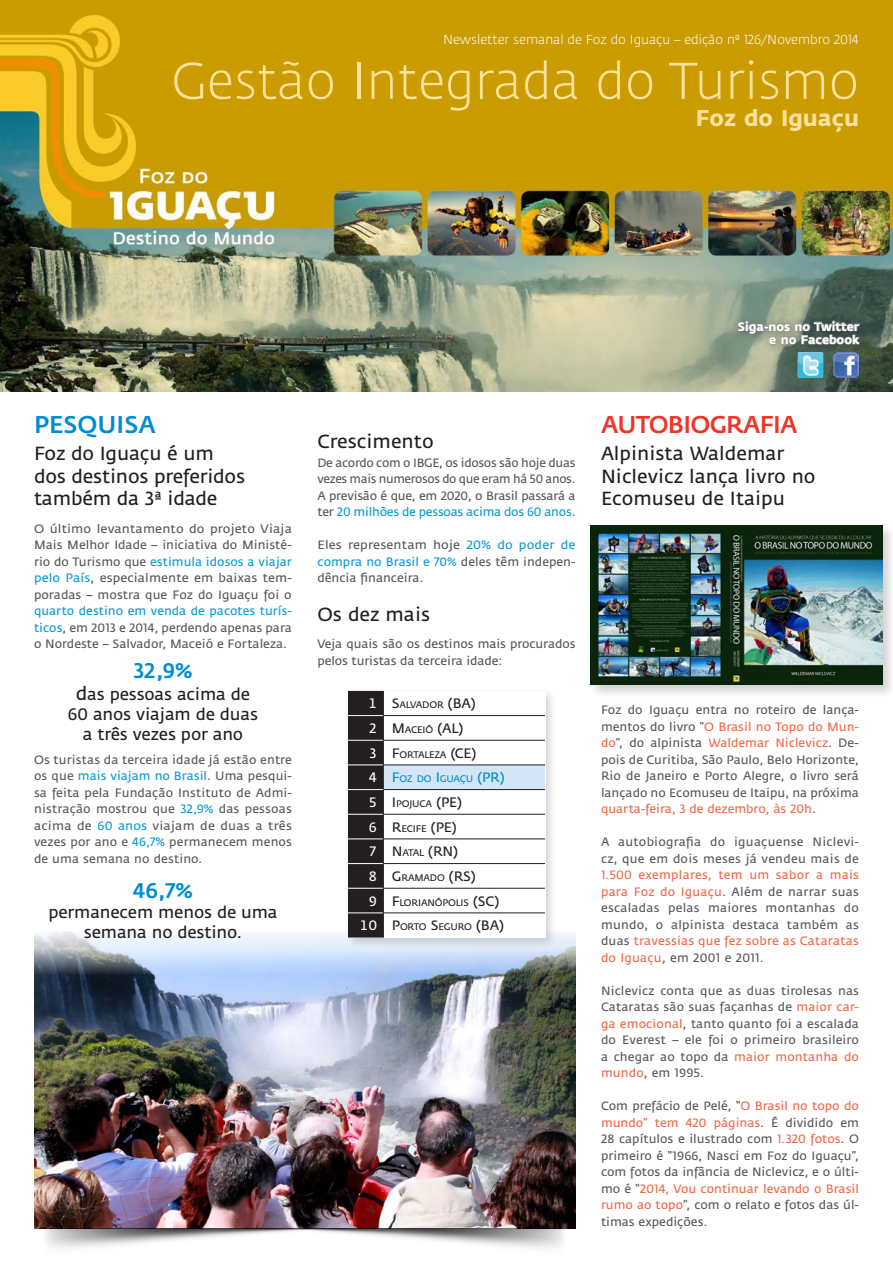
<style>
.page{position:relative;width:893px;height:1263px;background:#fff}
.page>*{position:absolute;margin:0;border:0;box-sizing:border-box;transform-origin:0 0}
.t1{font:300 51px "Fedra Sans";color:#ffe19d}
.t2{font:500 24px "Fedra Sans";letter-spacing:-.03em;color:#ee3529}
.t3{font:500 24px "Fedra Sans";color:#008cd2}
.t4{font:700 22.5px "Fedra Sans";color:#ffe19d}
.t5{font:500 21px "Fedra Sans";color:#008cd2}
.t6{font:18.75px/22.5px "Fedra Sans";color:#231f20}
.t7{font:16.5px/19.8px "Fedra Sans";letter-spacing:-.01em;color:#231f20;text-align:center}
.t8{font:13.5px "Fedra Sans Normal TF";color:#231f20}
.t9{font:13.5px "Fedra Sans Normal TF";color:#fff}
.t10{font:300 12.9px "Fedra Sans";color:#fff}
.t11{font:12px/16.5px "Fedra Sans";color:#57585a;text-align:justify}
.t12{font:700 12px/13.5px "Fedra Sans";color:#fff;text-align:right}
.t13{font:9.45px "Fedra Sans Normal TF";letter-spacing:-.015em;color:#231f20}
.t14{font:9.45px "Fedra Sans Normal TF";letter-spacing:-.015em;color:#008cd2}
.s1{color:#0b9ad8}
.s2{font-size:18.75px}
.s3{font-size:13.5px}
.s4{font-size:9.45px}
.s5{color:#f26747}
</style>
<div class="page">
<img style="left:0;top:0;width:893px;height:391px">
<div style="left:732px;top:315px;width:136px;height:39px;background:#231f20;opacity:.5"></div>
<svg style="left:738px;top:320px;width:122px;height:24px;background:#768177"></svg>
<img style="left:834px;top:352px;width:25px;height:26px">
<img style="left:798px;top:352px;width:25px;height:26px">
<img style="left:34px;top:978px;width:541px;height:246px">
<svg style="left:34px;top:931px;width:542px;height:47px;background:#b8c7dc"></svg>
<div style="left:344px;top:687px;width:214px;height:263px;background:#231f20;opacity:.2"></div>
<div style="left:348px;top:691px;width:197px;height:246px;background:#fff"></div>
<div style="left:383px;top:765px;width:162px;height:24px;background:#d4e6f6"></div>
<hr style="left:384px;top:715px;width:161px;height:1px;background:#231f20">
<hr style="left:384px;top:740px;width:161px;height:1px;background:#231f20">
<hr style="left:384px;top:765px;width:161px;height:1px;background:#231f20">
<hr style="left:384px;top:789px;width:161px;height:1px;background:#231f20">
<hr style="left:384px;top:814px;width:161px;height:1px;background:#231f20">
<hr style="left:384px;top:839px;width:161px;height:1px;background:#231f20">
<hr style="left:384px;top:863px;width:161px;height:1px;background:#231f20">
<hr style="left:384px;top:888px;width:161px;height:1px;background:#231f20">
<hr style="left:384px;top:913px;width:161px;height:1px;background:#231f20">
<svg style="left:348px;top:691px;width:36px;height:246px;background:#2a2728"></svg>
<div style="left:588px;top:523px;width:305px;height:175px;background:#231f20;opacity:.2"></div>
<img style="left:590px;top:525px;width:292px;height:160px">
<img style="left:34px;top:1224px;width:541px;height:25px">
<p class="t10" style="left:443px;top:33px;width:417px">Newsletter semanal de Foz do Iguaçu – edição nº 126/Novembro 2014</p>
<p class="t1" style="left:171px;top:54px;width:689px">Gestão Integrada do Turismo</p>
<p class="t4" style="left:696px;top:104px;width:165px">Foz do Iguaçu</p>
<p class="t12" style="left:738px;top:320px;width:123px">Siga-nos no Twitter e no Facebook</p>
<p class="t3" style="left:34px;top:411px;width:123px">PESQUISA</p>
<p class="t6" style="left:34px;top:443px;width:213px">Foz do Iguaçu é um dos destinos preferidos também da 3ª idade</p>
<p class="t11" style="left:34px;top:520px;width:259px">O último levantamento do projeto Viaja Mais Melhor Idade – iniciativa do Ministé&shy;rio do Turismo que <span class="s1">estimula idosos a viajar pelo País</span>, especialmente em baixas tem&shy;poradas – mostra que Foz do Iguaçu foi o <span class="s1">quarto destino em venda de pacotes turís&shy;ticos</span>, em 2013 e 2014, perdendo apenas para o Nordeste – Salvador, Maceió e Fortaleza.</p>
<p class="t5" style="left:133px;top:658px;width:61px">32,9%</p>
<p class="t7" style="left:68px;top:685px;width:192px"><span class="s2">d</span>as pessoas acima de<br>60 anos viajam de duas a três vezes por ano</p>
<p class="t11" style="left:34px;top:751px;width:259px">Os turistas da terceira idade já estão entre os que <span class="s1">mais viajam no Brasil</span>. Uma pesqui&shy;sa feita pela Fundação Instituto de Admi&shy;nistração mostrou que <span class="s1">32,9%</span> das pessoas acima de <span class="s1">60 anos</span> viajam de duas a três vezes por ano e <span class="s1">46,7%</span> permanecem menos de uma semana no destino.</p>
<p class="t5" style="left:133px;top:878px;width:61px">46,7%</p>
<p class="t7" style="left:48px;top:902px;width:231px">permanecem menos de uma semana no destino.</p>
<p class="t6" style="left:317px;top:430px;width:118px">Crescimento</p>
<p class="t11" style="left:317px;top:454px;width:259px">De acordo com o IBGE, os idosos são hoje duas vezes mais numerosos do que eram há 50 anos.<br>A previsão é que, em 2020, o Brasil passará a ter <span class="s1">20 milhões de pessoas acima dos 60 anos</span>.</p>
<p class="t11" style="left:317px;top:537px;width:259px">Eles representam hoje <span class="s1">20% do poder de compra no Brasil e 70%</span> deles têm indepen&shy;dência financeira.</p>
<p class="t6" style="left:317px;top:604px;width:114px">Os dez mais</p>
<p class="t11" style="left:317px;top:636px;width:259px">Veja quais são os destinos mais procurados pelos turistas da terceira idade:</p>
<p class="t9" style="left:369px;top:696px;width:10px">1</p>
<p class="t13" style="left:392px;top:700px;width:85px"><span class="s3">S</span>ALVADOR <span class="s3">(BA)</span></p>
<p class="t9" style="left:369px;top:721px;width:10px">2</p>
<p class="t8" style="left:392px;top:721px;width:73px">M<span class="s4">ACEIÓ</span> (AL)</p>
<p class="t9" style="left:369px;top:745px;width:10px">3</p>
<p class="t13" style="left:392px;top:749px;width:86px"><span class="s3">F</span>ORTALEZA <span class="s3">(CE)</span></p>
<p class="t9" style="left:369px;top:770px;width:10px">4</p>
<p class="t14" style="left:392px;top:774px;width:114px"><span class="s3">F</span>OZ DO <span class="s3">I</span> GUAÇU <span class="s3">(PR)</span></p>
<p class="t9" style="left:369px;top:795px;width:10px">5</p>
<p class="t13" style="left:392px;top:798px;width:72px"><span class="s3">I</span> POJUCA <span class="s3">(PE)</span></p>
<p class="t9" style="left:369px;top:819px;width:10px">6</p>
<p class="t8" style="left:392px;top:819px;width:66px">R<span class="s4">ECIFE</span> (PE)</p>
<p class="t9" style="left:369px;top:844px;width:10px">7</p>
<p class="t8" style="left:392px;top:844px;width:68px">N<span class="s4">ATAL</span> (RN)</p>
<p class="t9" style="left:369px;top:869px;width:10px">8</p>
<p class="t13" style="left:392px;top:872px;width:85px"><span class="s3">G</span> RAMADO <span class="s3">(RS)</span></p>
<p class="t9" style="left:369px;top:893px;width:10px">9</p>
<p class="t13" style="left:392px;top:897px;width:109px"><span class="s3">F</span>LORIAN ÓPOLIS <span class="s3">(SC)</span></p>
<p class="t9" style="left:360px;top:918px;width:19px">10</p>
<p class="t13" style="left:392px;top:922px;width:113px"><span class="s3">P</span>ORTO <span class="s3">S</span>EGURO <span class="s3">(BA)</span></p>
<p class="t2" style="left:601px;top:411px;width:198px">AUTOBIOGRAFIA</p>
<p class="t6" style="left:601px;top:443px;width:216px">Alpinista Waldemar<br>Niclevicz lança livro no<br>Ecomuseu de Itaipu</p>
<p class="t11" style="left:601px;top:702px;width:259px">Foz do Iguaçu entra no roteiro de lança&shy;mentos do livro “<span class="s5">O Brasil no Topo do Mun&shy;do</span>”, do alpinista <span class="s5">Waldemar Niclevicz</span>. De&shy;pois de Curitiba, São Paulo, Belo Horizonte, Rio de Janeiro e Porto Alegre, o livro será lançado no Ecomuseu de Itaipu, na próxima <span class="s5">quarta-feira, 3 de dezembro, às 20h</span>.</p>
<p class="t11" style="left:601px;top:834px;width:259px">A autobiografia do iguaçuense Niclevi&shy;cz, que em dois meses já vendeu mais de <span class="s5">1.500 exemplares, tem um sabor a mais para Foz do Iguaçu</span>. Além de narrar suas escaladas pelas maiores montanhas do mundo, o alpinista destaca também as duas <span class="s5">travessias que fez sobre as Cataratas do Iguaçu</span>, em 2001 e 2011.</p>
<p class="t11" style="left:601px;top:982px;width:259px">Niclevicz conta que as duas tirolesas nas Cataratas são suas façanhas de <span class="s5">maior car&shy;ga emocional</span>, tanto quanto foi a escalada do Everest – ele foi o primeiro brasileiro a chegar ao topo da <span class="s5">maior montanha do mundo</span>, em 1995.</p>
<p class="t11" style="left:601px;top:1098px;width:259px">Com prefácio de Pelé, “<span class="s5">O Brasil no topo do mundo” tem 420 páginas</span>. É dividido em 28 capítulos e ilustrado com <span class="s5">1.320 fotos</span>. O primeiro é “1966, Nasci em Foz do Iguaçu”, com fotos da infância de Niclevicz, e o últi&shy;mo é “<span class="s5">2014, Vou continuar levando o Brasil rumo ao topo</span>”, com o relato e fotos das úl&shy;timas expedições.</p>
</div>
